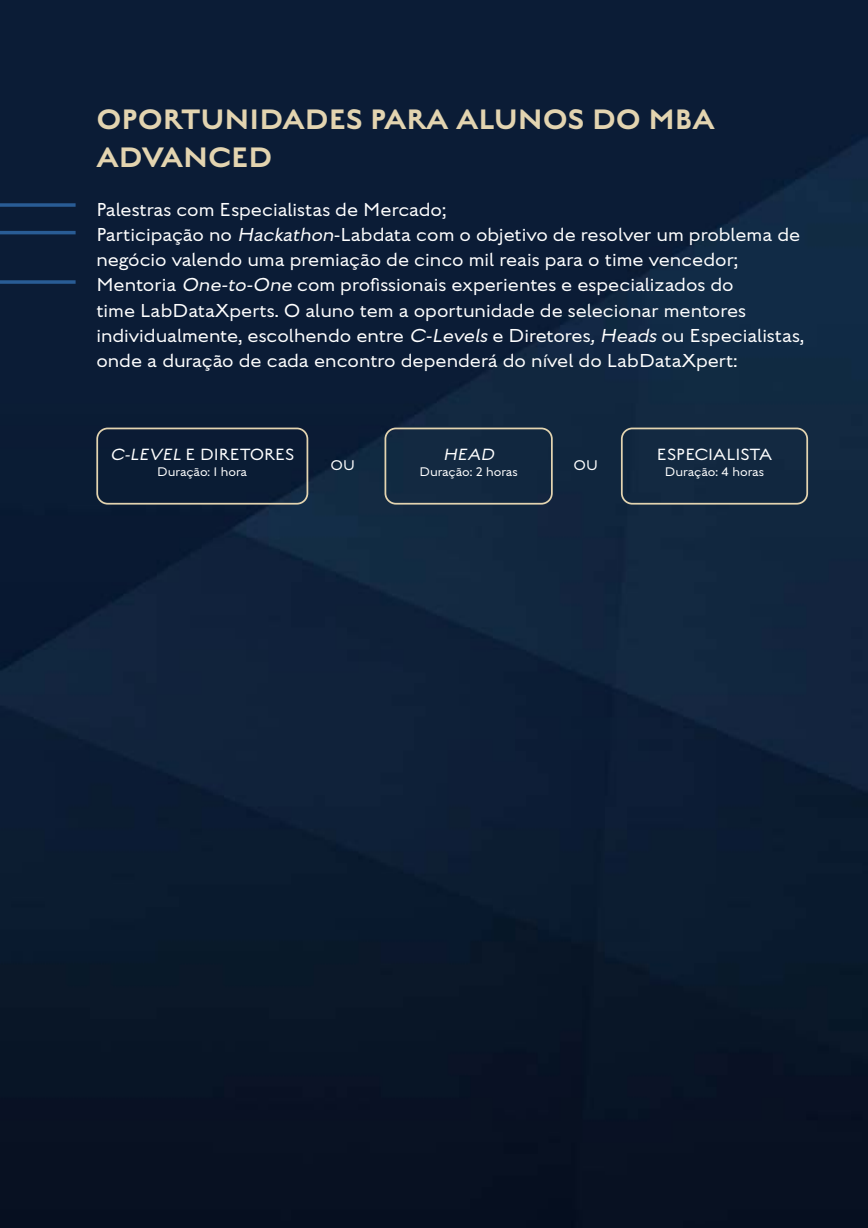
<style>
.page{position:relative;width:868px;height:1228px;background:#fff}
.page>*{position:absolute;margin:0;border:0;box-sizing:border-box;transform-origin:0 0}
.t1{font:500 31.5px/37.8px "English Grotesque";color:#e3d4b0}
.t2{font:100 21px/25.2px "English Grotesque";color:#fff}
.t3{font:100 18.2px "English Grotesque";color:#fff}
.t4{font:italic 100 18.2px "English Grotesque";color:#fff}
.t5{font:100 15.75px "English Grotesque";color:#fff}
.t6{font:100 14px "English Grotesque";color:#fff}
.s1{font-style:italic}
</style>
<div class="page">
<img style="left:0;top:0;width:868px;height:1228px">
<svg style="left:0;top:203px;width:76px;height:4px"></svg>
<hr style="left:0;top:231px;width:76px;height:3px;background:#295c95">
<svg style="left:0;top:280px;width:76px;height:4px"></svg>
<div style="left:96px;top:428px;width:212px;height:77px;border:2px solid #e3d4b0;border-radius:10px"></div>
<div style="left:385px;top:428px;width:168px;height:77px;border:2px solid #e3d4b0;border-radius:10px"></div>
<div style="left:621px;top:428px;width:187px;height:77px;border:2px solid #e3d4b0;border-radius:10px"></div>
<h1 class="t1" style="left:96px;top:101px;width:620px">OPORTUNIDADES PARA ALUNOS DO MBA<br>ADVANCED</h1>
<p class="t2" style="left:96px;top:197px;width:709px">Palestras com Especialistas de Mercado;<br>Participação no <span class="s1">Hackathon</span>-Labdata com o objetivo de resolver um problema de negócio valendo uma premiação de cinco mil reais para o time vencedor; Mentoria <span class="s1">One-to-One</span> com profissionais experientes e especializados do<br>time LabDataXperts. O aluno tem a oportunidade de selecionar mentores individualmente, escolhendo entre <span class="s1">C-Levels</span> e Diretores<span class="s1">,Heads</span> ou Especialistas, onde a duração de cada encontro dependerá do nível do LabDataXpert:</p>
<p class="t3" style="left:110px;top:445px;width:186px"><span class="s1">C-LEVEL</span> E DIRETORES</p>
<p class="t6" style="left:157px;top:465px;width:92px">Duração: 1 hora</p>
<p class="t4" style="left:443px;top:445px;width:56px">HEAD</p>
<p class="t6" style="left:419px;top:465px;width:100px">Duração: 2 horas</p>
<p class="t5" style="left:331px;top:457px;width:26px">OU</p>
<p class="t5" style="left:574px;top:457px;width:26px">OU</p>
<p class="t3" style="left:657px;top:445px;width:117px">ESPECIALISTA</p>
<p class="t6" style="left:665px;top:465px;width:101px">Duração: 4 horas</p>
</div>
